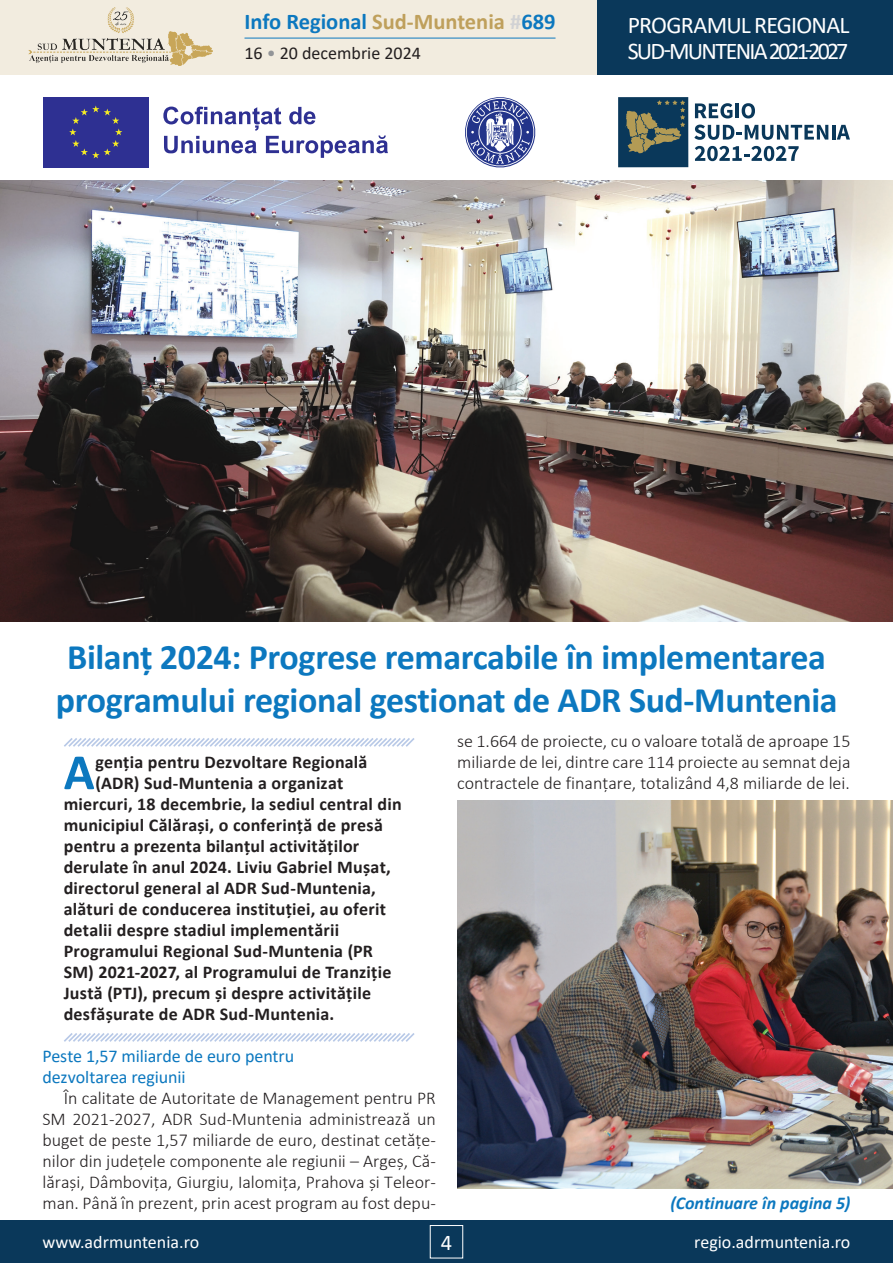
<style>
.page{position:relative;width:893px;height:1263px;background:#fff}
.page>*{position:absolute;margin:0;border:0;box-sizing:border-box;transform-origin:0 0}
.t1{font:700 51.15px "Calibri";color:#0c78bf}
.t2{font:700 36px/43.2px "Calibri";letter-spacing:-.01em;color:#0c78bf;text-align:center}
.t3{font:24px/25.5px "Calibri";letter-spacing:-.055em;color:#fff}
.t4{font:700 22.5px "Calibri";color:#0c78bf}
.t5{font:22.5px "Calibri";color:#fff}
.t6{font:700 18px "Calibri";letter-spacing:.015em;color:#231f20}
.t7{font:300 18px/21px "Calibri";color:#231f20;text-align:justify}
.t8{font:18px/21px "Calibri";letter-spacing:-.01em;color:#0c78bf}
.t9{font:18px "Calibri";color:#fff}
.t10{font:italic 700 18px "Calibri";color:#0c78bf}
.t11{font:18px "Calibri";color:#231f20}
.s1{color:#bfa05c}
.s2{color:#d1d2d4}
.s3{color:#939598}
</style>
<div class="page">
<div style="left:0;top:1220px;width:893px;height:43px;background:#0a385a"></div>
<div style="left:0;top:0;width:893px;height:75px;background:#f2ecdf"></div>
<div style="left:597px;top:0;width:296px;height:75px;background:#0a385a"></div>
<hr style="left:244px;top:38px;width:311px;height:1px;background:#0c78bf">
<img style="left:28px;top:7px;width:185px;height:59px">
<svg style="left:695px;top:146px;width:104px;height:15px"></svg>
<svg style="left:837px;top:125px;width:13px;height:15px"></svg>
<hr style="left:832px;top:125px;width:3px;height:15px;background:#0a385a">
<svg style="left:694px;top:125px;width:134px;height:15px"></svg>
<svg style="left:742px;top:103px;width:13px;height:15px"></svg>
<hr style="left:735px;top:103px;width:4px;height:15px;background:#0a385a">
<svg style="left:695px;top:103px;width:37px;height:15px"></svg>
<div style="left:618px;top:97px;width:70px;height:70px;background:#0a385a"></div>
<svg style="left:625px;top:100px;width:60px;height:53px"></svg>
<div style="left:43px;top:97px;width:105px;height:70px;background:#2e3092"></div>
<svg style="left:69px;top:105px;width:53px;height:53px"></svg>
<svg style="left:163px;top:107px;width:225px;height:51px"></svg>
<svg style="left:465px;top:97px;width:71px;height:71px"></svg>
<svg style="left:64px;top:738px;width:351px;height:9px"></svg>
<svg style="left:64px;top:1033px;width:351px;height:9px"></svg>
<img style="left:0;top:180px;width:893px;height:441px">
<img style="left:457px;top:800px;width:436px;height:388px">
<p class="t4" style="left:244px;top:6px;width:313px">Info Regional <span class="s1">Sud-Muntenia</span> <span class="s2">#</span>689</p>
<p class="t11" style="left:244px;top:41px;width:178px">16 <span class="s3">•</span> 20 decembrie 2024</p>
<h3 class="t3" style="left:628px;top:12px;width:223px">PROGRAMUL REGIONAL<br>SUD-MUNTENIA 2021-2027</h3>
<h2 class="t2" style="left:56px;top:635px;width:783px">Bilanţ 2024: Progrese remarcabile în implementarea programului regional gestionat de ADR Sud-Muntenia</h2>
<h1 class="t1" style="left:64px;top:736px;width:32px">A</h1>
<p class="t6" style="left:95px;top:749px;width:274px">genția pentru Dezvoltare Regională</p>
<p class="t6" style="left:95px;top:770px;width:249px">(ADR) Sud-Muntenia a organizat</p>
<p class="t6" style="left:64px;top:791px;width:340px">miercuri, 18 decembrie, la sediul central din</p>
<p class="t6" style="left:64px;top:812px;width:321px">municipiul Călărași, o conferință de presă</p>
<p class="t6" style="left:64px;top:833px;width:297px">pentru a prezenta bilanțul activităților</p>
<p class="t6" style="left:64px;top:854px;width:329px">derulate în anul 2024. Liviu Gabriel Mușat,</p>
<p class="t6" style="left:64px;top:875px;width:314px">directorul general al ADR Sud-Muntenia,</p>
<p class="t6" style="left:64px;top:896px;width:324px">alături de conducerea instituţiei, au oferit</p>
<p class="t6" style="left:64px;top:917px;width:277px">detalii despre stadiul implementării</p>
<p class="t6" style="left:64px;top:938px;width:311px">Programului Regional Sud-Muntenia (PR</p>
<p class="t6" style="left:64px;top:959px;width:329px">SM) 2021-2027, al Programului de Tranziție</p>
<p class="t6" style="left:64px;top:980px;width:309px">Justă (PTJ), precum și despre activitățile</p>
<p class="t6" style="left:64px;top:1001px;width:272px">desfășurate de ADR Sud-Muntenia.</p>
<p class="t8" style="left:42px;top:1045px;width:253px">Peste 1,57 miliarde de euro pentru dezvoltarea regiunii</p>
<p class="t7" style="left:42px;top:1087px;width:395px;text-indent:21px">În calitate de Autoritate de Management pentru PR SM 2021-2027, ADR Sud-Muntenia administrează un buget de peste 1,57 miliarde de euro, destinat cetățe&shy;nilor din județele componente ale regiunii – Argeș, Că&shy;lărași, Dâmbovița, Giurgiu, Ialomița, Prahova și Teleor&shy;man. Până în prezent, prin acest program au fost depu-</p>
<p class="t7" style="left:457px;top:730px;width:395px">se 1.664 de proiecte, cu o valoare totală de aproape 15 miliarde de lei, dintre care 114 proiecte au semnat deja contractele de finanțare, totalizând 4,8 miliarde de lei.</p>
<p class="t10" style="left:671px;top:1190px;width:181px">(Continuare în pagina 5)</p>
<p class="t9" style="left:43px;top:1230px;width:158px">www.adrmuntenia.ro</p>
<p class="t5" style="left:441px;top:1226px;width:13px">4</p>
<p class="t9" style="left:694px;top:1230px;width:158px">regio.adrmuntenia.ro</p>
</div>
